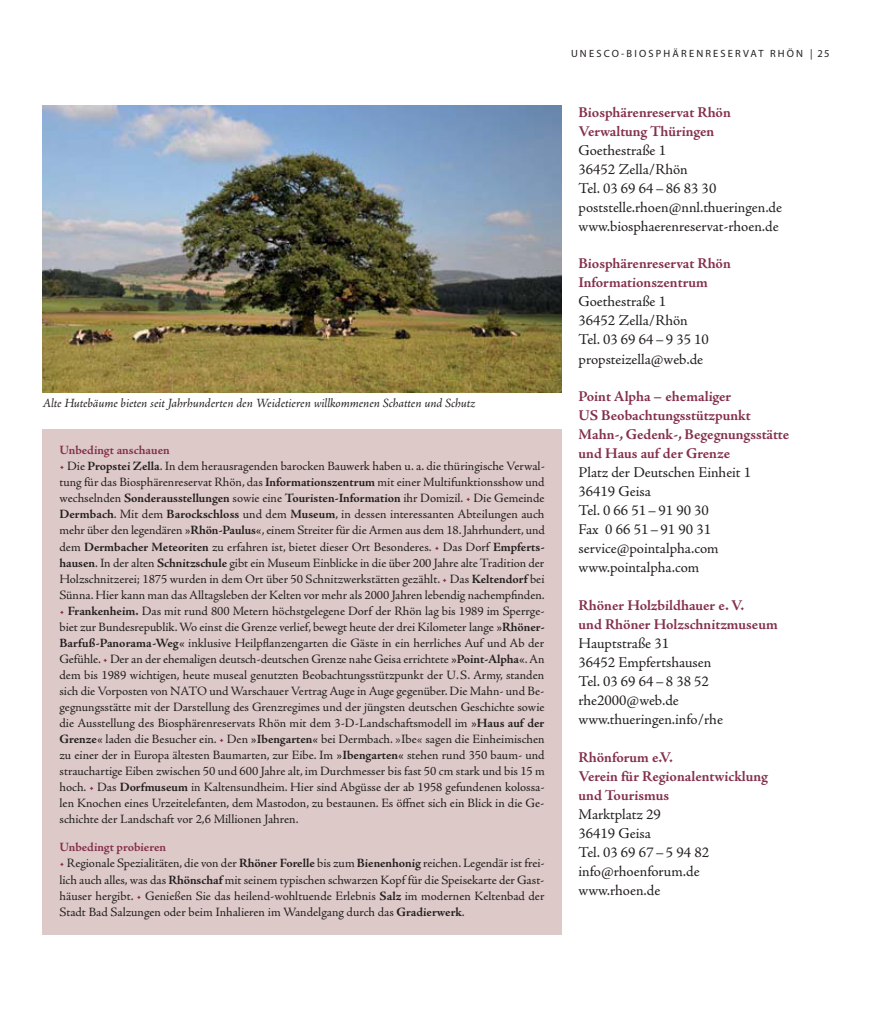
<style>
.page{position:relative;width:893px;height:1020px;background:#fff}
.page>*{position:absolute;margin:0;border:0;box-sizing:border-box;transform-origin:0 0}
.t1{font:15px/19px "Adobe Jenson Pro";color:#231f20}
.t2{font:700 15px/19px "Adobe Jenson Pro";letter-spacing:-.005em;color:#84304b}
.t3{font:12.75px/16px "Adobe Jenson Pro";letter-spacing:-.005em;color:#231f20;text-align:justify}
.t4{font:italic 12.75px "Adobe Jenson Pro";letter-spacing:-.005em;color:#231f20}
.t5{font:700 12.75px "Adobe Jenson Pro";letter-spacing:-.005em;color:#84304b}
.t6{font:10.5px "Myriad Pro";letter-spacing:.205em;color:#231f20}
.s1{color:#84304b}
.s2{font-weight:700}
</style>
<div class="page">
<div style="left:43px;top:429px;width:518px;height:506px;background:#ddc9c8"></div>
<img style="left:43px;top:106px;width:518px;height:286px">
<p class="t4" style="left:43px;top:398px;width:434px">Alte Hutebäume bieten seit Jahrhunderten den Weidetieren willkommenen Schatten und Schutz</p>
<p class="t5" style="left:60px;top:445px;width:112px">Unbedingt anschauen</p>
<p class="t3" style="left:60px;top:460px;width:487px"><span class="s1">•</span> Die <span class="s2">Propstei Zella</span>. In dem herausragenden barocken Bauwerk haben u. a. die thüringische Verwal&shy;tung für das Biosphärenreservat Rhön, das <span class="s2">Informationszentrum</span> mit einer Multifunktionsshow und wechselnden <span class="s2">Sonderausstellungen</span> sowie eine <span class="s2">Touristen-Information</span> ihr Domizil. <span class="s1">•</span> Die Gemeinde <span class="s2">Dermbach</span>. Mit dem <span class="s2">Barockschloss</span> und dem <span class="s2">Museum</span>, in dessen interessanten Abteilungen auch mehr über den legendären <span class="s2">»Rhön-Paulus«</span>, einem Streiter für die Armen aus dem 18. Jahrhundert, und dem <span class="s2">Dermbacher Meteoriten</span> zu erfahren ist, bietet dieser Ort Besonderes. <span class="s1">•</span> Das Dorf <span class="s2">Empferts&shy;hausen</span>. In der alten <span class="s2">Schnitzschule</span> gibt ein Museum Einblicke in die über 200 Jahre alte Tradition der Holzschnitzerei; 1875 wurden in dem Ort über 50 Schnitzwerkstätten gezählt. <span class="s1">•</span> Das <span class="s2">Keltendorf</span> bei Sünna. Hier kann man das Alltagsleben der Kelten vor mehr als 2000 Jahren lebendig nachempfinden.</p>
<p class="t3" style="left:60px;top:604px;width:487px"><span class="s1">•</span> <span class="s2">Frankenheim.</span> Das mit rund 800 Metern höchstgelegene Dorf der Rhön lag bis 1989 im Sperrge&shy;biet zur Bundesrepublik. Wo einst die Grenze verlief, bewegt heute der drei Kilometer lange <span class="s2">»Rhöner-Barfuß-Panorama-Weg«</span> inklusive Heilpflanzengarten die Gäste in ein herrliches Auf und Ab der Gefühle. <span class="s1">•</span> Der an der ehemaligen deutsch-deutschen Grenze nahe Geisa errichtete <span class="s2">»Point-Alpha«</span>. An dem bis 1989 wichtigen, heute museal genutzten Beobachtungsstützpunkt der U.S. Army, standen sich die Vorposten von NATO und Warschauer Vertrag Auge in Auge gegenüber. Die Mahn- und Be&shy;gegnungsstätte mit der Darstellung des Grenzregimes und der jüngsten deutschen Geschichte sowie die Ausstellung des Biosphärenreservats Rhön mit dem 3-D-Landschaftsmodell im <span class="s2">»Haus auf der Grenze«</span> laden die Besucher ein. <span class="s1">•</span> Den <span class="s2">»Ibengarten«</span> bei Dermbach. »Ibe« sagen die Einheimischen zu einer der in Europa ältesten Baumarten, zur Eibe. Im <span class="s2">»Ibengarten«</span> stehen rund 350 baum- und strauchartige Eiben zwischen 50 und 600 Jahre alt, im Durchmesser bis fast 50 cm stark und bis 15 m hoch. <span class="s1">•</span> Das <span class="s2">Dorfmuseum</span> in Kaltensundheim. Hier sind Abgüsse der ab 1958 gefundenen kolossa&shy;len Knochen eines Urzeitelefanten, dem Mastodon, zu bestaunen. Es öffnet sich ein Blick in die Ge&shy;schichte der Landschaft vor 2,6 Millionen Jahren.</p>
<p class="t5" style="left:60px;top:842px;width:108px">Unbedingt probieren</p>
<p class="t3" style="left:60px;top:857px;width:486px"><span class="s1">•</span> Regionale Spezialitäten, die von der <span class="s2">Rhöner Forelle</span> bis zum <span class="s2">Bienenhonig</span> reichen. Legendär ist frei&shy;lich auch alles, was das <span class="s2">Rhönschaf</span> mit seinem typischen schwarzen Kopf für die Speisekarte der Gast&shy;häuser hergibt. <span class="s1">•</span> Genießen Sie das heilend-wohltuende Erlebnis <span class="s2">Salz</span> im modernen Keltenbad der Stadt Bad Salzungen oder beim Inhalieren im Wandelgang durch das <span class="s2">Gradierwerk</span>.</p>
<p class="t6" style="left:571px;top:50px;width:260px">UNESCO-BIOSPHÄRENRESERVAT RHÖN | 25</p>
<p class="t2" style="left:578px;top:104px;width:154px">Biosphärenreservat Rhön<br>Verwaltung Thüringen</p>
<p class="t1" style="left:578px;top:142px;width:205px">Goethestraße 1<br>36452 Zella/Rhön<br>Tel. 03 69 64 – 86 83 30 poststelle.rhoen@nnl.thueringen.de www.biosphaerenreservat-rhoen.de</p>
<p class="t2" style="left:578px;top:256px;width:154px">Biosphärenreservat Rhön<br>Informationszentrum</p>
<p class="t1" style="left:578px;top:294px;width:132px">Goethestraße 1<br>36452 Zella/Rhön<br>Tel. 03 69 64 – 9 35 10 propsteizella@web.de</p>
<p class="t2" style="left:578px;top:388px;width:212px">Point Alpha – ehemaliger<br>US Beobachtungsstützpunkt<br>Mahn-, Gedenk-, Begegnungsstätte und Haus auf der Grenze</p>
<p class="t1" style="left:578px;top:464px;width:174px">Platz der Deutschen Einheit 1<br>36419 Geisa<br>Tel. 0 66 51 – 91 90 30<br>Fax 0 66 51 – 91 90 31 service@pointalpha.com www.pointalpha.com</p>
<p class="t2" style="left:578px;top:597px;width:201px">Rhöner Holzbildhauer e. V.<br>und Rhöner Holzschnitzmuseum</p>
<p class="t1" style="left:578px;top:635px;width:146px">Hauptstraße 31<br>36452 Empfertshausen<br>Tel. 03 69 64 – 8 38 52 rhe2000@web.de www.thueringen.info/rhe</p>
<p class="t2" style="left:578px;top:749px;width:191px">Rhönforum e.V.<br>Verein für Regionalentwicklung und Tourismus</p>
<p class="t1" style="left:578px;top:807px;width:132px">Marktplatz 29<br>36419 Geisa<br>Tel. 03 69 67 – 5 94 82 info@rhoenforum.de www.rhoen.de</p>
</div>
